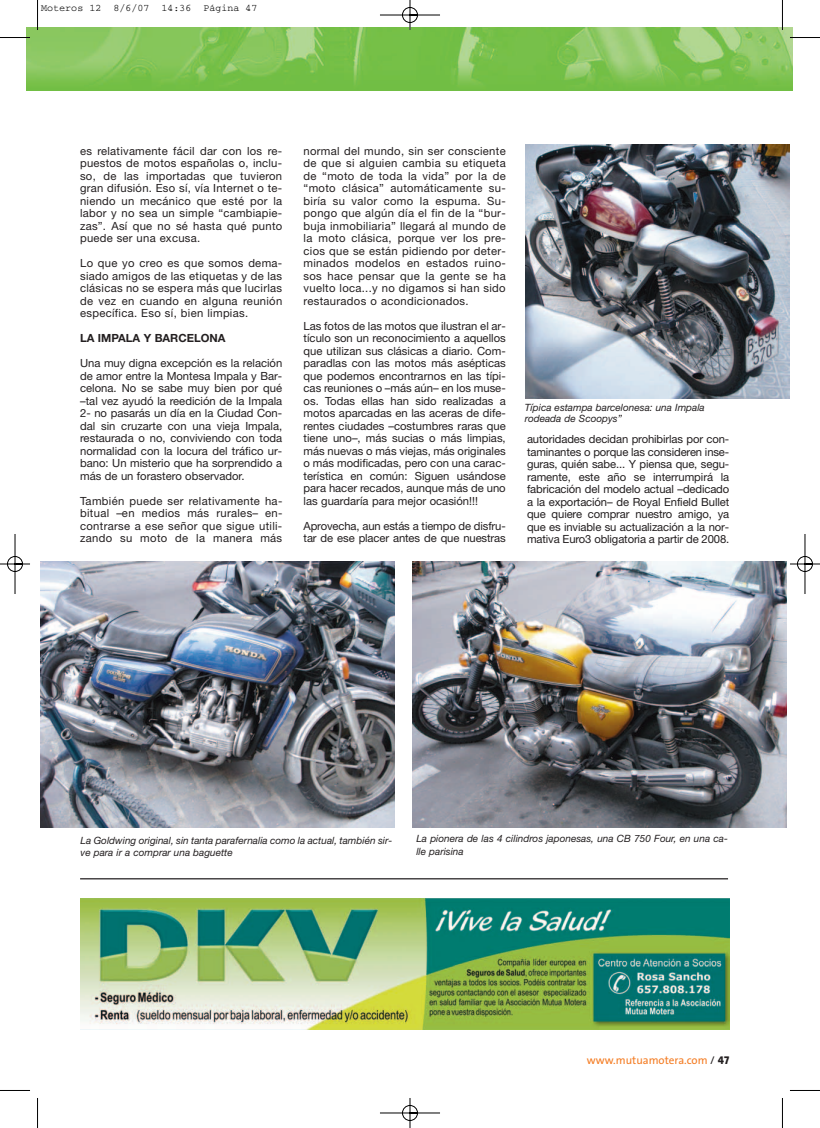
<style>
.page{position:relative;width:820px;height:1128px;background:#fff}
.page>*{position:absolute;margin:0;border:0;box-sizing:border-box;transform-origin:0 0}
.t1{font:11.25px/12.5px "Helvetica Neue";color:#231f20;text-align:justify}
.t2{font:11.25px "The Sans";color:#f47b21}
.t3{font:700 11.25px "Helvetica Neue";color:#231f20}
.t4{font:italic 10px/12.5px "Helvetica Neue";color:#231f20}
.t5{font:10px "Courier";color:#000}
.s1{color:#231f20}
.s2{font-family:"The Sans Extra Bold Caps";color:#231f20}
</style>
<div class="page">
<img style="left:0;top:0;width:819px;height:1127px">
<p class="t5" style="left:41px;top:5px;width:218px">Moteros 12 8/6/07 14:36 Página 47</p>
<p class="t1" style="left:80px;top:144px;width:203px">es relativamente fácil dar con los re&shy;puestos de motos españolas o, inclu&shy;so, de las importadas que tuvieron gran difusión. Eso sí, vía Internet o te&shy;niendo un mecánico que esté por la labor y no sea un simple “cambiapie&shy;zas”. Así que no sé hasta qué punto puede ser una excusa.</p>
<p class="t1" style="left:80px;top:257px;width:204px">Lo que yo creo es que somos dema&shy;siado amigos de las etiquetas y de las clásicas no se espera más que lucirlas de vez en cuando en alguna reunión específica. Eso sí, bien limpias.</p>
<p class="t3" style="left:80px;top:331px;width:147px">LA IMPALA Y BARCELONA</p>
<p class="t1" style="left:80px;top:357px;width:203px">Una muy digna excepción es la relación de amor entre la Montesa Impala y Bar&shy;celona. No se sabe muy bien por qué –tal vez ayudó la reedición de la Impala 2- no pasarás un día en la Ciudad Con&shy;dal sin cruzarte con una vieja Impala, restaurada o no, conviviendo con toda normalidad con la locura del tráfico ur&shy;bano: Un misterio que ha sorprendido a más de un forastero observador.</p>
<p class="t1" style="left:80px;top:494px;width:204px">También puede ser relativamente ha&shy;bitual –en medios más rurales– en&shy;contrarse a ese señor que sigue utili&shy;zando su moto de la manera más</p>
<p class="t1" style="left:303px;top:144px;width:204px">normal del mundo, sin ser consciente de que si alguien cambia su etiqueta de “moto de toda la vida” por la de “moto clásica” automáticamente su&shy;biría su valor como la espuma. Su&shy;pongo que algún día el fin de la “bur&shy;buja inmobiliaria” llegará al mundo de la moto clásica, porque ver los pre&shy;cios que se están pidiendo por deter&shy;minados modelos en estados ruino&shy;sos hace pensar que la gente se ha vuelto loca...y no digamos si han sido restaurados o acondicionados.</p>
<p class="t1" style="left:303px;top:319px;width:203px">Las fotos de las motos que ilustran el ar&shy;tículo son un reconocimiento a aquellos que utilizan sus clásicas a diario. Com&shy;paradlas con las motos más asépticas que podemos encontrarnos en las típi&shy;cas reuniones o –más aún– en los muse&shy;os. Todas ellas han sido realizadas a motos aparcadas en las aceras de dife&shy;rentes ciudades –costumbres raras que tiene uno–, más sucias o más limpias, más nuevas o más viejas, más originales o más modificadas, pero con una carac&shy;terística en común: Siguen usándose para hacer recados, aunque más de uno las guardaría para mejor ocasión!!!</p>
<p class="t1" style="left:303px;top:519px;width:203px">Aprovecha, aun estás a tiempo de disfru&shy;tar de ese placer antes de que nuestras</p>
<p class="t4" style="left:524px;top:401px;width:181px;line-height:11.2px">Típica estampa barcelonesa: una Impala rodeada de Scoopys”</p>
<p class="t1" style="left:526px;top:432px;width:204px">autoridades decidan prohibirlas por con&shy;taminantes o porque las consideren inse&shy;guras, quién sabe... Y piensa que, segu&shy;ramente, este año se interrumpirá la fabricación del modelo actual –dedicado a la exportación– de Royal Enfield Bullet que quiere comprar nuestro amigo, ya que es inviable su actualización a la nor&shy;mativa Euro3 obligatoria a partir de 2008.</p>
<p class="t4" style="left:80px;top:833px;width:313px">La Goldwing original, sin tanta parafernalia como la actual, también sir&shy;ve para ir a comprar una baguette</p>
<p class="t4" style="left:416px;top:832px;width:313px">La pionera de las 4 cilindros japonesas, una CB 750 Four, en una ca&shy;lle parisina</p>
<p class="t2" style="left:586px;top:1055px;width:144px">www.mutuamotera.com <span class="s1">/</span> <span class="s2">47</span></p>
</div>
